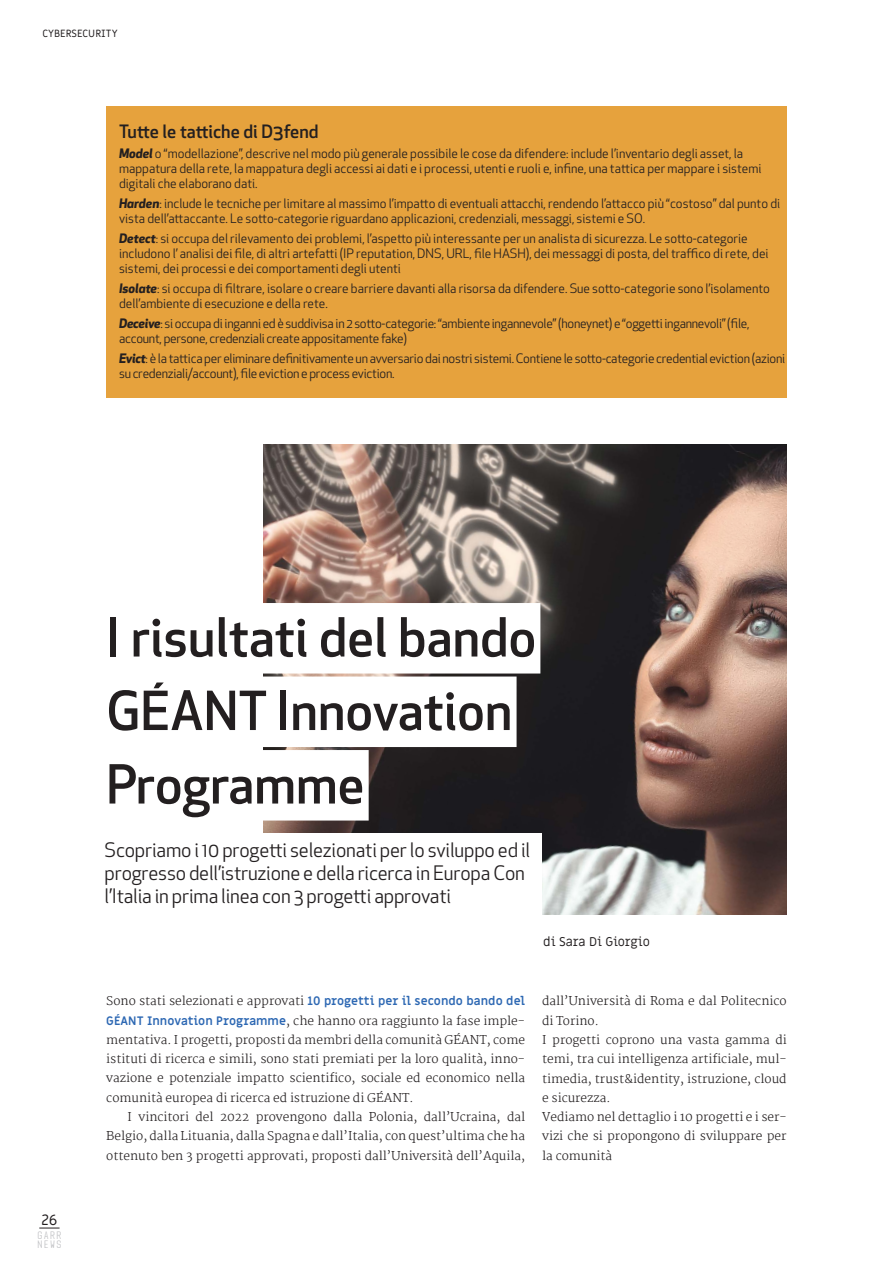
<style>
.page{position:relative;width:893px;height:1263px;background:#fff}
.page>*{position:absolute;margin:0;border:0;box-sizing:border-box;transform-origin:0 0}
.Titolo{font:500 52.5px "Apex New";color:#231f20}
.Sottotitolo_A{font:19.5px/23.4px "Apex New";letter-spacing:-.01em;color:#231f20}
.t1{font:500 18px "Apex New";color:#231f20}
.t2{font:15px "Miriam Libre";color:#231f20}
.Box{font:12.75px/15.3px "Apex New";color:#231f20}
.Box-2{font:12.75px/15.3px "Apex New";letter-spacing:-.02em;color:#231f20}
.t3{font:12.75px "Miriam Libre";letter-spacing:-.01em;color:#231f20}
.Testo{font:300 12px/19.2px "Martel";color:#231f20;text-align:justify}
.t4{font:300 12px/9px "Audimat Mono";color:#bebfc2}
.t5{font:10.5px "Miriam Libre";color:#231f20}
.s1{font-weight:700;font-style:italic}
.s2{font-family:"Miriam Libre";font-weight:700;color:#2d68b3}
</style>
<div class="page">
<img style="left:264px;top:444px;width:523px;height:470px">
<div style="left:102px;top:603px;width:438px;height:70px;background:#fff"></div>
<div style="left:102px;top:676px;width:415px;height:71px;background:#fff"></div>
<div style="left:102px;top:750px;width:267px;height:70px;background:#fff"></div>
<div style="left:105px;top:833px;width:437px;height:94px;background:#fff"></div>
<div style="left:106px;top:106px;width:681px;height:292px;background:#e6a23d"></div>
<svg style="left:39px;top:1228px;width:21px;height:1px"></svg>
<p class="t5" style="left:43px;top:27px;width:77px">CYBERSECURITY</p>
<p class="t1" style="left:119px;top:120px;width:201px">Tutte le tattiche di D3fend</p>
<p class="Box" style="left:119px;top:146px;width:644px"><span class="s1">Model</span> o “modellazione”, descrive nel modo più generale possibile le cose da difendere: include l’inventario degli asset, la mappatura della rete, la mappatura degli accessi ai dati e i processi, utenti e ruoli e, infine, una tattica per mappare i sistemi digitali che elaborano dati.</p>
<p class="Box" style="left:119px;top:196px;width:663px"><span class="s1">Harden</span>: include le tecniche per limitare al massimo l’impatto di eventuali attacchi, rendendo l’attacco più “costoso” dal punto di vista dell’attaccante. Le sotto-categorie riguardano applicazioni, credenziali, messaggi, sistemi e SO.</p>
<p class="Box" style="left:119px;top:231px;width:651px"><span class="s1">Detect</span>: si occupa del rilevamento dei problemi, l’aspetto più interessante per un analista di sicurezza. Le sotto-categorie includono l’ analisi dei file, di altri artefatti (IP reputation, DNS, URL, file HASH), dei messaggi di posta, del traffico di rete, dei sistemi, dei processi e dei comportamenti degli utenti</p>
<p class="Box" style="left:119px;top:281px;width:652px"><span class="s1">Isolate</span>: si occupa di filtrare, isolare o creare barriere davanti alla risorsa da difendere. Sue sotto-categorie sono l’isolamento dell’ambiente di esecuzione e della rete.</p>
<p class="Box-2" style="left:119px;top:316px;width:632px"><span class="s1">Deceive</span>: si occupa di inganni ed è suddivisa in 2 sotto-categorie: “ambiente ingannevole” (honeynet) e “oggetti ingannevoli” (file, account, persone, credenziali create appositamente fake)</p>
<p class="Box-2" style="left:119px;top:350px;width:668px"><span class="s1">Evict</span>: è la tattica per eliminare definitivamente un avversario dai nostri sistemi. Contiene le sotto-categorie credential eviction (azioni su credenziali/account), file eviction e process eviction.</p>
<p class="t2" style="left:41px;top:1211px;width:17px">26</p>
<p class="t4" style="left:37px;top:1230px;width:27px">GARR<br>NEWS</p>
<p class="Titolo" style="left:106px;top:602px;width:431px">I risultati del bando</p>
<p class="Titolo" style="left:106px;top:676px;width:407px">GÉANT Innovation</p>
<p class="Titolo" style="left:106px;top:749px;width:260px">Programme</p>
<p class="Sottotitolo_A" style="left:105px;top:838px;width:427px">Scopriamo i 10 progetti selezionati per lo sviluppo ed il progresso dell’istruzione e della ricerca in Europa Con l’Italia in prima linea con 3 progetti approvati</p>
<p class="t3" style="left:543px;top:934px;width:108px">di Sara Di Giorgio</p>
<p class="Testo" style="left:106px;top:992px;width:420px">Sono stati selezionati e approvati <span class="s2">10 progetti per il secondo bando del GÉANT Innovation Programme</span>, che hanno ora raggiunto la fase imple&shy;mentativa. I progetti, proposti da membri della comunità GÉANT, come istituti di ricerca e simili, sono stati premiati per la loro qualità, inno&shy;vazione e potenziale impatto scientifico, sociale ed economico nella comunità europea di ricerca ed istruzione di GÉANT.</p>
<p class="Testo" style="left:106px;top:1107px;width:420px;text-indent:21px">I vincitori del 2022 provengono dalla Polonia, dall’Ucraina, dal Belgio, dalla Lituania, dalla Spagna e dall’Italia, con quest’ultima che ha ottenuto ben 3 progetti approvati, proposti dall’Università dell’Aquila,</p>
<p class="Testo" style="left:542px;top:991px;width:246px">dall’Università di Roma e dal Politecnico di Torino.</p>
<p class="Testo" style="left:542px;top:1030px;width:246px">I progetti coprono una vasta gamma di temi, tra cui intelligenza artificiale, mul&shy;timedia, trust&amp;identity, istruzione, cloud e sicurezza.</p>
<p class="Testo" style="left:542px;top:1107px;width:246px">Vediamo nel dettaglio i 10 progetti e i ser&shy;vizi che si propongono di sviluppare per la comunità</p>
</div>
